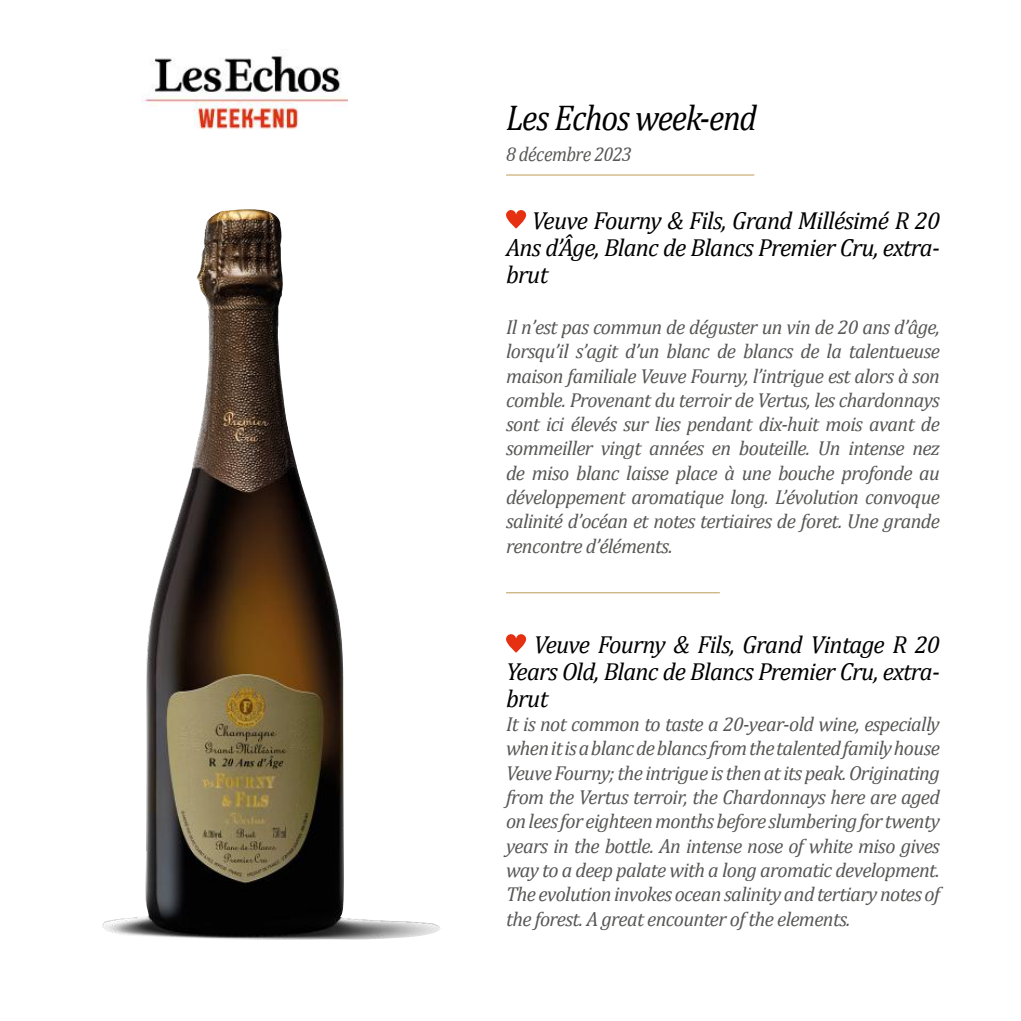
<style>
.page{position:relative;width:1021px;height:1021px;background:#fff}
.page>*{position:absolute;margin:0;border:0;box-sizing:border-box;transform-origin:0 0}
.t1{font:italic 36px "Cambria";letter-spacing:-.04em;color:#000;scale:.92 1}
.t2{font:italic 24.75px/27px "Cambria";letter-spacing:-.03em;color:#000;text-align:justify}
.t3{font:italic 20.25px/24.3px "Cambria";letter-spacing:-.03em;color:#575756;text-align:justify}
.t4{font:italic 20.25px "Cambria";letter-spacing:-.03em;color:#575756;scale:.92 1}
</style>
<div class="page">
<svg style="left:506px;top:210px;width:20px;height:18px"></svg>
<hr style="left:506px;top:592px;width:213px;height:1px;background:#cab077">
<svg style="left:506px;top:634px;width:20px;height:18px"></svg>
<img style="left:102px;top:209px;width:338px;height:730px">
<img style="left:142px;top:50px;width:205px;height:79px">
<hr style="left:506px;top:174px;width:248px;height:2px;background:#cab077">
<h1 class="t1" style="left:506px;top:92px;width:274px">Les Echos week-end</h1>
<p class="t4" style="left:506px;top:140px;width:138px">8 décembre 2023</p>
<p class="t2" style="left:506px;top:205px;width:435px;text-indent:26px">Veuve Fourny &amp; Fils, Grand Millésimé R 20<br>Ans d’Âge, Blanc de Blancs Premier Cru, extra&shy;brut</p>
<p class="t3" style="left:506px;top:314px;width:435px">Il n’est pas commun de déguster un vin de 20 ans d’âge, lorsqu’il s’agit d’un blanc de blancs de la talentueuse maison familiale Veuve Fourny, l’intrigue est alors à son comble. Provenant du terroir de Vertus, les chardonnays sont ici élevés sur lies pendant dix-huit mois avant de sommeiller vingt années en bouteille. Un intense nez de miso blanc laisse place à une bouche profonde au développement aromatique long. L’évolution convoque salinité d’océan et notes tertiaires de foret. Une grande rencontre d’éléments.</p>
<p class="t2" style="left:506px;top:629px;width:435px;text-indent:28px">Veuve Fourny &amp; Fils, Grand Vintage R 20<br>Years Old, Blanc de Blancs Premier Cru, extra&shy;brut</p>
<p class="t3" style="left:506px;top:711px;width:435px">It is not common to taste a 20-year-old wine, especially when it is a blanc de blancs from the talented family house Veuve Fourny; the intrigue is then at its peak. Originating from the Vertus terroir, the Chardonnays here are aged on lees for eighteen months before slumbering for twenty years in the bottle. An intense nose of white miso gives way to a deep palate with a long aromatic development.<br>The evolution invokes ocean salinity and tertiary notes of the forest. A great encounter of the elements.</p>
</div>
